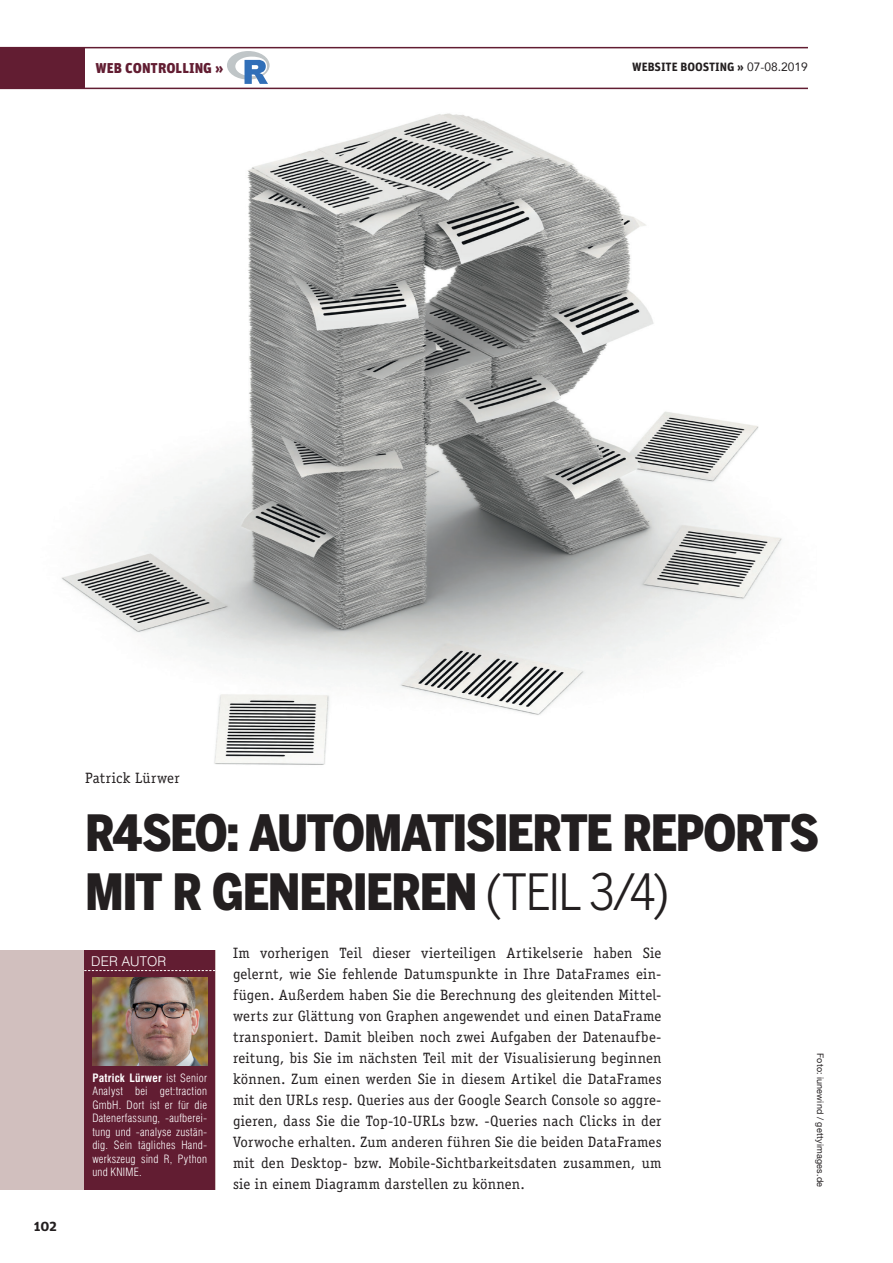
<style>
.page{position:relative;width:893px;height:1263px;background:#fff}
.page>*{position:absolute;margin:0;border:0;box-sizing:border-box;transform-origin:0 0}
.t1{font:900 condensed 49.5px/59.6px "Benton Sans";letter-spacing:-.03em;color:#231f20}
.t2{font:15px/21px "Officina Serif Std";letter-spacing:.02em;color:#231f20;text-align:justify}
.t3{font:900 14.25px "Unit";color:#621d32}
.t4{font:700 14.25px "Unit";color:#231f20}
.t5{font:300 13.5px "Swiss 721 BT";letter-spacing:.015em;color:#fff}
.t6{font:700 12px "Unit";color:#231f20}
.t7{font:300 condensed 11.25px/13.5px "Swiss 721 BT";letter-spacing:.02em;color:#fff;text-align:justify}
.t8{font:9px "Helvetica Neue";letter-spacing:.025em;color:#231f20}
.s1{font-family:"Avenir";font-weight:400}
.s2{font-weight:400}
.s3{font-weight:700}
</style>
<div class="page">
<div style="left:0;top:47px;width:85px;height:41px;background:#621d32"></div>
<hr style="left:0;top:47px;width:808px;height:1px;background:#621d32">
<hr style="left:0;top:88px;width:808px;height:1px;background:#621d32">
<svg style="left:227px;top:51px;width:43px;height:33px"></svg>
<img style="left:61px;top:113px;width:721px;height:652px">
<div style="left:0;top:950px;width:215px;height:239px;background:#d1bfbe"></div>
<div style="left:84px;top:950px;width:131px;height:239px;background:#621d32"></div>
<img style="left:92px;top:978px;width:115px;height:88px">
<svg style="left:84px;top:970px;width:131px;height:1px"></svg>
<p class="t3" style="left:96px;top:59px;width:129px">WEB CONTROLLING »</p>
<p class="t6" style="left:632px;top:59px;width:177px">WEBSITE BOOSTING » <span class="s1">07-08.2019</span></p>
<p class="t4" style="left:34px;top:1216px;width:25px">102</p>
<p class="t2" style="left:85px;top:767px;width:96px">Patrick Lürwer</p>
<h1 class="t1" style="left:85px;top:803px;width:736px">R4SEO: AUTOMATISIERTE REPORTS<br>MIT R GENERIEREN <span class="s2">(TEIL 3/4)</span></h1>
<p class="t2" style="left:233px;top:942px;width:430px">Im vorherigen Teil dieser vierteiligen Artikelserie haben Sie gelernt, wie Sie fehlende Datumspunkte in Ihre DataFrames ein&shy;fügen. Außerdem haben Sie die Berechnung des gleitenden Mittel&shy;werts zur Glättung von Graphen angewendet und einen DataFrame transponiert. Damit bleiben noch zwei Aufgaben der Datenaufbe&shy;reitung, bis Sie im nächsten Teil mit der Visualisierung beginnen können. Zum einen werden Sie in diesem Artikel die DataFrames mit den URLs resp. Queries aus der Google Search Console so aggre&shy;gieren, dass Sie die Top-10-URLs bzw. -Queries nach Clicks in der Vorwoche erhalten. Zum anderen führen Sie die beiden DataFrames mit den Desktop- bzw. Mobile-Sichtbarkeitsdaten zusammen, um sie in einem Diagramm darstellen zu können.</p>
<p class="t5" style="left:91px;top:952px;width:77px">DER AUTOR</p>
<p class="t8" style="left:827px;top:1053px;width:135px;rotate:90deg">Foto: iunewind / gettyimages.de</p>
<p class="t7" style="left:92px;top:1071px;width:116px"><span class="s3">Patrick Lürwer</span> ist Senior Analyst bei get:traction GmbH. Dort ist er für die Datenerfassung, -aufberei&shy;tung und -analyse zustän&shy;dig. Sein tägliches Hand&shy;werkszeug sind R, Python und KNIME.</p>
</div>
